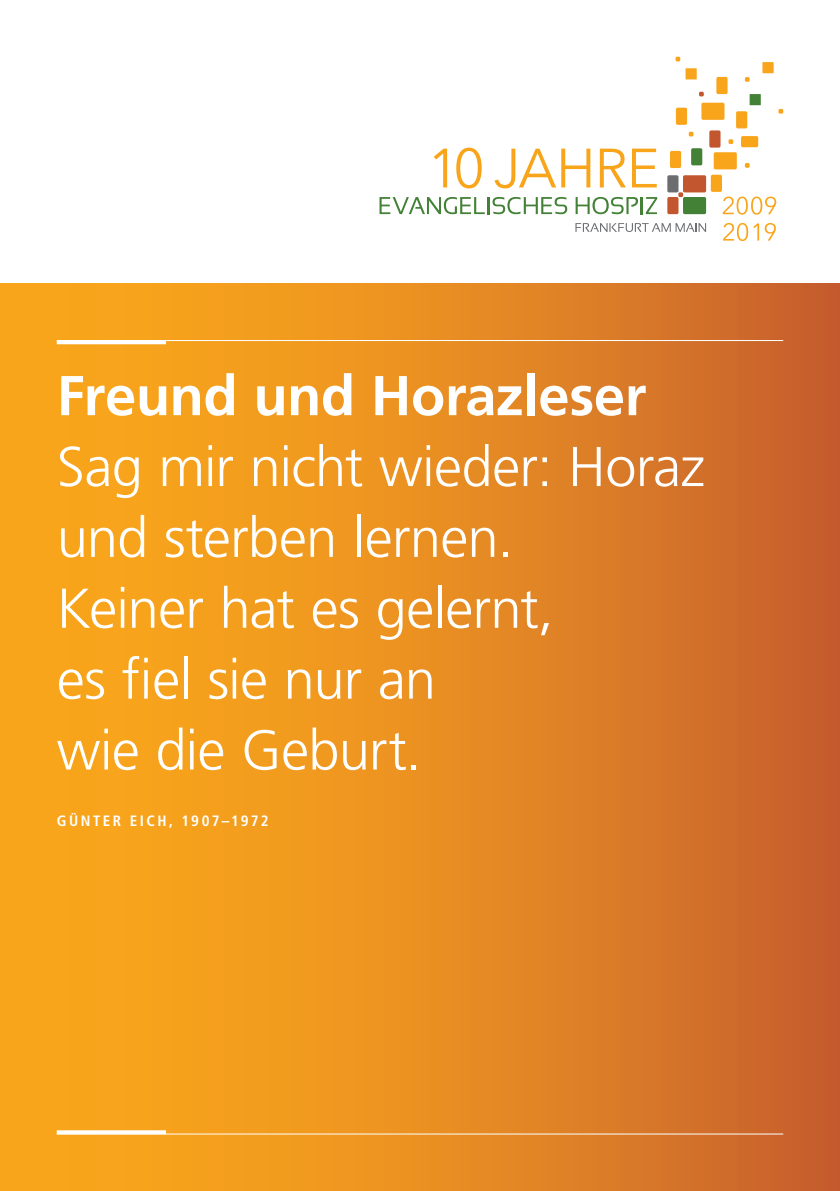
<style>
.page{position:relative;width:840px;height:1191px;background:#fff}
.page>*{position:absolute;margin:0;border:0;box-sizing:border-box;transform-origin:0 0}
.t1{font:300 56px/70.8px "Frutiger LT Std";letter-spacing:-.015em;color:#fff}
.t2{font:700 56px "Frutiger LT Std";letter-spacing:-.005em;color:#fff}
.t3{font:700 condensed 15px "Frutiger LT Std";letter-spacing:.17em;color:#fff}
</style>
<div class="page">
<div style="left:0;top:283px;width:839px;height:908px;background:linear-gradient(to right,#ffb118,#ca652d)"></div>
<svg style="left:433px;top:149px;width:14px;height:38px"></svg>
<svg style="left:456px;top:148px;width:25px;height:40px"></svg>
<svg style="left:494px;top:149px;width:96px;height:39px"></svg>
<svg style="left:599px;top:149px;width:26px;height:38px"></svg>
<svg style="left:632px;top:149px;width:24px;height:38px"></svg>
<svg style="left:379px;top:197px;width:188px;height:17px"></svg>
<svg style="left:575px;top:197px;width:81px;height:17px"></svg>
<svg style="left:575px;top:223px;width:130px;height:9px"></svg>
<div style="left:667px;top:175px;width:11px;height:17px;background:#6c6d70;border-radius:2px"></div>
<div style="left:682px;top:175px;width:23px;height:17px;background:#c2562e;border-radius:2px"></div>
<div style="left:667px;top:197px;width:11px;height:17px;background:#c2562e;border-radius:2px"></div>
<div style="left:682px;top:197px;width:23px;height:17px;background:#438136;border-radius:2px"></div>
<svg style="left:678px;top:192px;width:4px;height:5px"></svg>
<div style="left:685px;top:68px;width:11px;height:11px;background:#f9a51b"></div>
<div style="left:749px;top:94px;width:11px;height:11px;background:#438136"></div>
<div style="left:762px;top:62px;width:11px;height:11px;background:#f9a51b"></div>
<svg style="left:675px;top:57px;width:5px;height:4px"></svg>
<svg style="left:699px;top:92px;width:4px;height:4px"></svg>
<svg style="left:778px;top:109px;width:4px;height:5px"></svg>
<svg style="left:744px;top:77px;width:5px;height:5px"></svg>
<svg style="left:688px;top:132px;width:5px;height:4px"></svg>
<svg style="left:728px;top:139px;width:4px;height:5px"></svg>
<svg style="left:744px;top:163px;width:5px;height:5px"></svg>
<div style="left:713px;top:152px;width:23px;height:17px;background:#f9a51b;border-radius:2px"></div>
<div style="left:701px;top:103px;width:23px;height:17px;background:#f9a51b;border-radius:2px"></div>
<div style="left:690px;top:148px;width:12px;height:17px;background:#438136;border-radius:2px"></div>
<div style="left:675px;top:108px;width:11px;height:17px;background:#f9a51b;border-radius:2px"></div>
<div style="left:740px;top:136px;width:17px;height:11px;background:#f9a51b;border-radius:2px"></div>
<div style="left:735px;top:111px;width:11px;height:17px;background:#f9a51b;border-radius:2px"></div>
<div style="left:709px;top:130px;width:11px;height:18px;background:#c2562e;border-radius:2px"></div>
<div style="left:716px;top:77px;width:11px;height:17px;background:#f9a51b;border-radius:2px"></div>
<div style="left:710px;top:175px;width:11px;height:17px;background:#f9a51b;border-radius:2px"></div>
<div style="left:669px;top:151px;width:11px;height:17px;background:#f9a51b;border-radius:2px"></div>
<svg style="left:722px;top:197px;width:53px;height:18px"></svg>
<svg style="left:723px;top:223px;width:35px;height:18px"></svg>
<svg style="left:764px;top:223px;width:11px;height:18px"></svg>
<hr style="left:57px;top:340px;width:109px;height:4px;background:#fff">
<hr style="left:57px;top:340px;width:725px;height:1px;background:#fff">
<svg style="left:57px;top:1130px;width:109px;height:3px"></svg>
<hr style="left:57px;top:1133px;width:725px;height:1px;background:#fff">
<p class="t2" style="left:57px;top:363px;width:591px">Freund und Horazleser</p>
<p class="t1" style="left:57px;top:432px;width:649px">Sag mir nicht wieder: Horaz und sterben lernen.<br>Keiner hat es gelernt,<br>es fiel sie nur an<br>wie die Geburt.</p>
<p class="t3" style="left:57px;top:812px;width:213px">GÜNTER EICH, 1907–1972</p>
</div>
